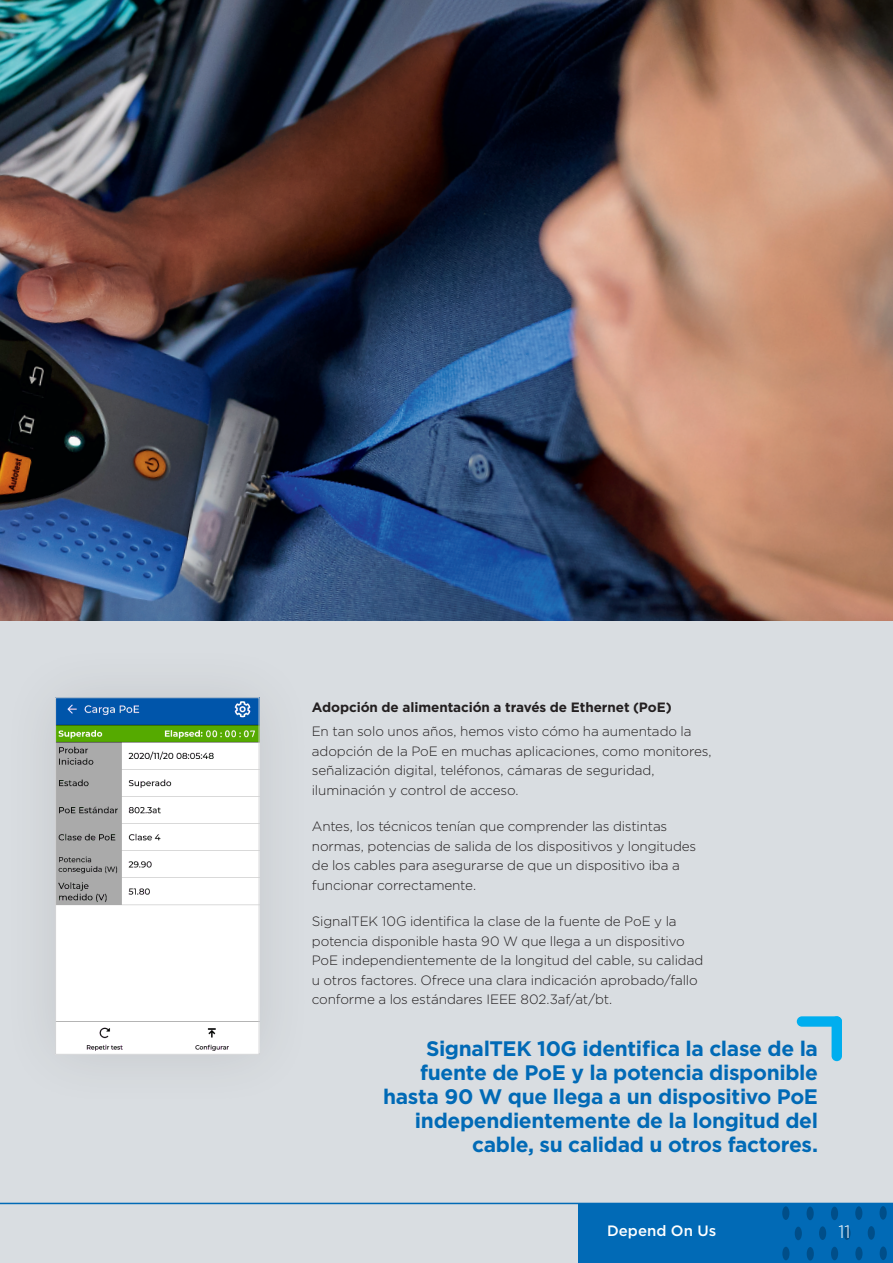
<style>
.page{position:relative;width:893px;height:1263px;background:#d9dde1}
.page>*{position:absolute;margin:0;border:0;box-sizing:border-box;transform-origin:0 0}
.t1{font:700 21px/24px "Gotham";letter-spacing:-.015em;color:#016ab6;text-align:right}
.t2{font:300 18px "Gotham";color:#fff}
.t3{font:500 15px "Gotham";color:#fff}
.Body{font:300 13.5px/19.5px "Gotham";letter-spacing:-.01em;color:#231f20}
.Body-2{font:700 13.5px "Gotham";letter-spacing:-.005em;color:#231f20}
</style>
<div class="page">
<img style="left:0;top:0;width:893px;height:621px">
<img style="left:57px;top:699px;width:200px;height:353px">
<div style="left:55px;top:697px;width:204px;height:357px;border:1px solid #d1d2d4"></div>
<div style="left:831px;top:1016px;width:11px;height:45px;background:#00aeef;border-radius:5px"></div>
<div style="left:797px;top:1016px;width:45px;height:11px;background:#00aeef;border-radius:5px"></div>
<div style="left:578px;top:1203px;width:315px;height:60px;background:#016ab6"></div>
<div style="left:782px;top:1247px;width:7px;height:13px;background:#004e89;border-radius:50%"></div>
<div style="left:782px;top:1206px;width:7px;height:14px;background:#004e89;border-radius:50%"></div>
<div style="left:795px;top:1226px;width:7px;height:14px;background:#004e89;border-radius:50%"></div>
<div style="left:807px;top:1247px;width:7px;height:13px;background:#004e89;border-radius:50%"></div>
<div style="left:819px;top:1226px;width:7px;height:14px;background:#004e89;border-radius:50%"></div>
<div style="left:831px;top:1247px;width:7px;height:13px;background:#004e89;border-radius:50%"></div>
<div style="left:843px;top:1226px;width:8px;height:14px;background:#004e89;border-radius:50%"></div>
<div style="left:855px;top:1247px;width:7px;height:13px;background:#004e89;border-radius:50%"></div>
<div style="left:807px;top:1206px;width:7px;height:14px;background:#004e89;border-radius:50%"></div>
<div style="left:831px;top:1206px;width:7px;height:14px;background:#004e89;border-radius:50%"></div>
<div style="left:855px;top:1206px;width:7px;height:14px;background:#004e89;border-radius:50%"></div>
<div style="left:868px;top:1226px;width:7px;height:14px;background:#004e89;border-radius:50%"></div>
<div style="left:880px;top:1246px;width:7px;height:14px;background:#004e89;border-radius:50%"></div>
<div style="left:879px;top:1206px;width:8px;height:14px;background:#004e89;border-radius:50%"></div>
<hr style="left:0;top:1203px;width:893px;height:1px;background:#016ab6">
<p class="Body-2" style="left:312px;top:699px;width:361px">Adopción de alimentación a través de Ethernet (PoE)</p>
<p class="Body" style="left:312px;top:721px;width:401px">En tan solo unos años, hemos visto cómo ha aumentado la adopción de la PoE en muchas aplicaciones, como monitores, señalización digital, teléfonos, cámaras de seguridad, iluminación y control de acceso.</p>
<p class="Body" style="left:312px;top:816px;width:386px">Antes, los técnicos tenían que comprender las distintas normas, potencias de salida de los dispositivos y longitudes de los cables para asegurarse de que un dispositivo iba a funcionar correctamente.</p>
<p class="Body" style="left:312px;top:911px;width:393px">SignalTEK 10G identifica la clase de la fuente de PoE y la potencia disponible hasta 90 W que llega a un dispositivo PoE independientemente de la longitud del cable, su calidad u otros factores. Ofrece una clara indicación aprobado/fallo conforme a los estándares IEEE 802.3af/at/bt.</p>
<h2 class="t1" style="left:383px;top:1036px;width:436px">SignalTEK 10G identifica la clase de la fuente de PoE y la potencia disponible hasta 90 W que llega a un dispositivo PoE independientemente de la longitud del cable, su calidad u otros factores.</h2>
<p class="t3" style="left:607px;top:1220px;width:111px">Depend On Us</p>
<h2 class="t2" style="left:838px;top:1220px;width:14px">11</h2>
</div>
